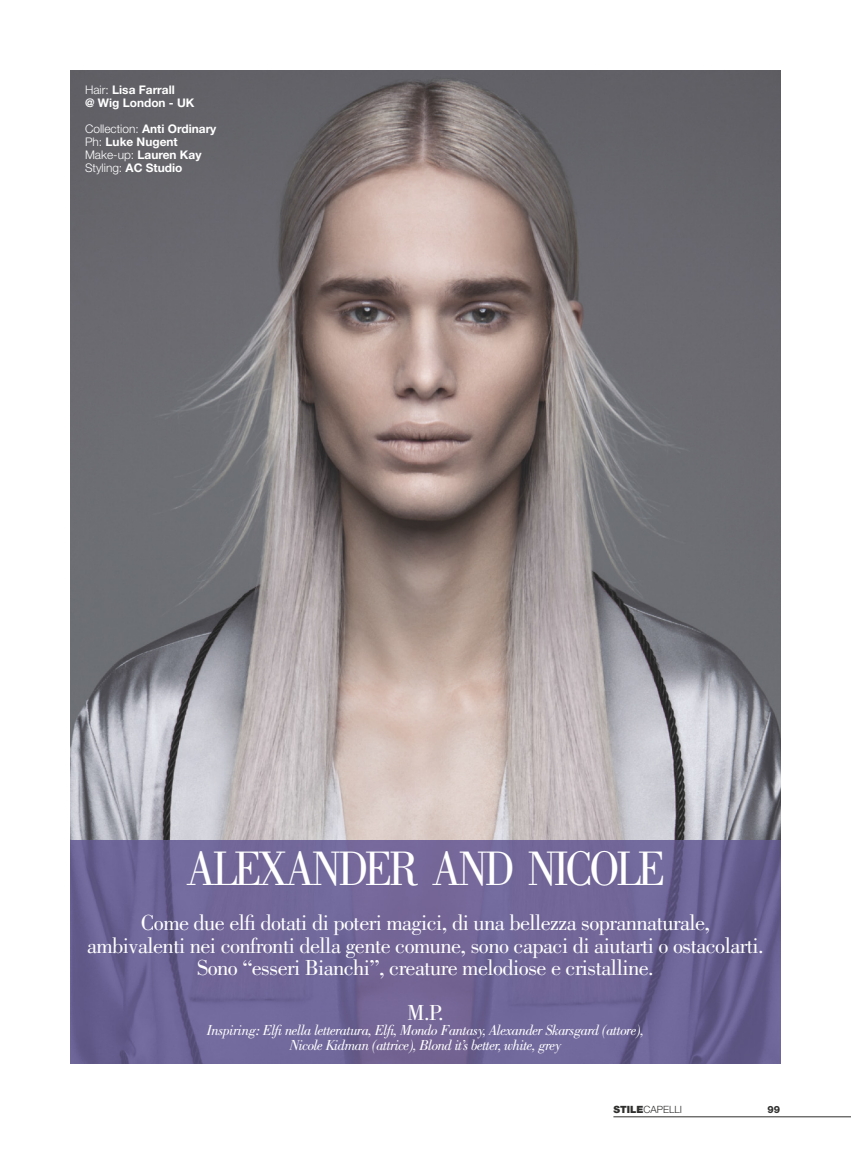
<style>
.page{position:relative;width:851px;height:1170px;background:#fff}
.page>*{position:absolute;margin:0;border:0;box-sizing:border-box;transform-origin:0 0}
.t1{font:50px "Bodoni Std";letter-spacing:-.075em;color:#fff;scale:.9 1}
.t2{font:22.5px/22.5px "Bodoni Std";letter-spacing:-.025em;color:#fff;text-align:center}
.t3{font:italic 15px/15px "Bodoni Std";letter-spacing:-.04em;color:#fff;text-align:center}
.t4{font:700 11.88px/13.1px "Helvetica Neue LT Std";color:#fff}
.t5{font:300 10px "Helvetica Neue LT Std";color:#2f2f2e}
.t6{font:800 10px "Helvetica Neue LT Std";color:#2f2f2e}
.s1{font-weight:300}
.s2{font-weight:900}
</style>
<div class="page">
<img style="left:71px;top:71px;width:709px;height:769px">
<hr style="left:613px;top:1116px;width:237px;height:1px;background:#2f2f2e">
<img style="left:71px;top:840px;width:709px;height:223px">
<p class="t4" style="left:85px;top:84px;width:111px"><span class="s1">Hair:</span> Lisa Farrall<br>@ Wig London - UK</p>
<p class="t4" style="left:85px;top:123px;width:133px"><span class="s1">Collection:</span> Anti Ordinary<br><span class="s1">Ph:</span> Luke Nugent<br><span class="s1">Make-up:</span> Lauren Kay<br><span class="s1">Styling:</span> AC Studio</p>
<h1 class="t1" style="left:186px;top:850px;width:534px">ALEXANDER AND NICOLE</h1>
<p class="t2" style="left:87px;top:913px;width:678px">Come due elfi dotati di poteri magici, di una bellezza soprannaturale,<br>ambivalenti nei confronti della gente comune, sono capaci di aiutarti o ostacolarti.<br>Sono “esseri Bianchi”, creature melodiose e cristalline.</p>
<p class="t2" style="left:407px;top:1003px;width:38px">M.P.</p>
<p class="t3" style="left:207px;top:1024px;width:438px">Inspiring: Elfinella letteratura, Elfi, Mondo Fantasy, Alexander Skarsgard (attore),<br>Nicole Kidman (attrice), Blond it’s better, white, grey</p>
<p class="t5" style="left:613px;top:1106px;width:70px"><span class="s2">STILE</span>CAPELLI</p>
<p class="t6" style="left:767px;top:1106px;width:14px">99</p>
</div>
